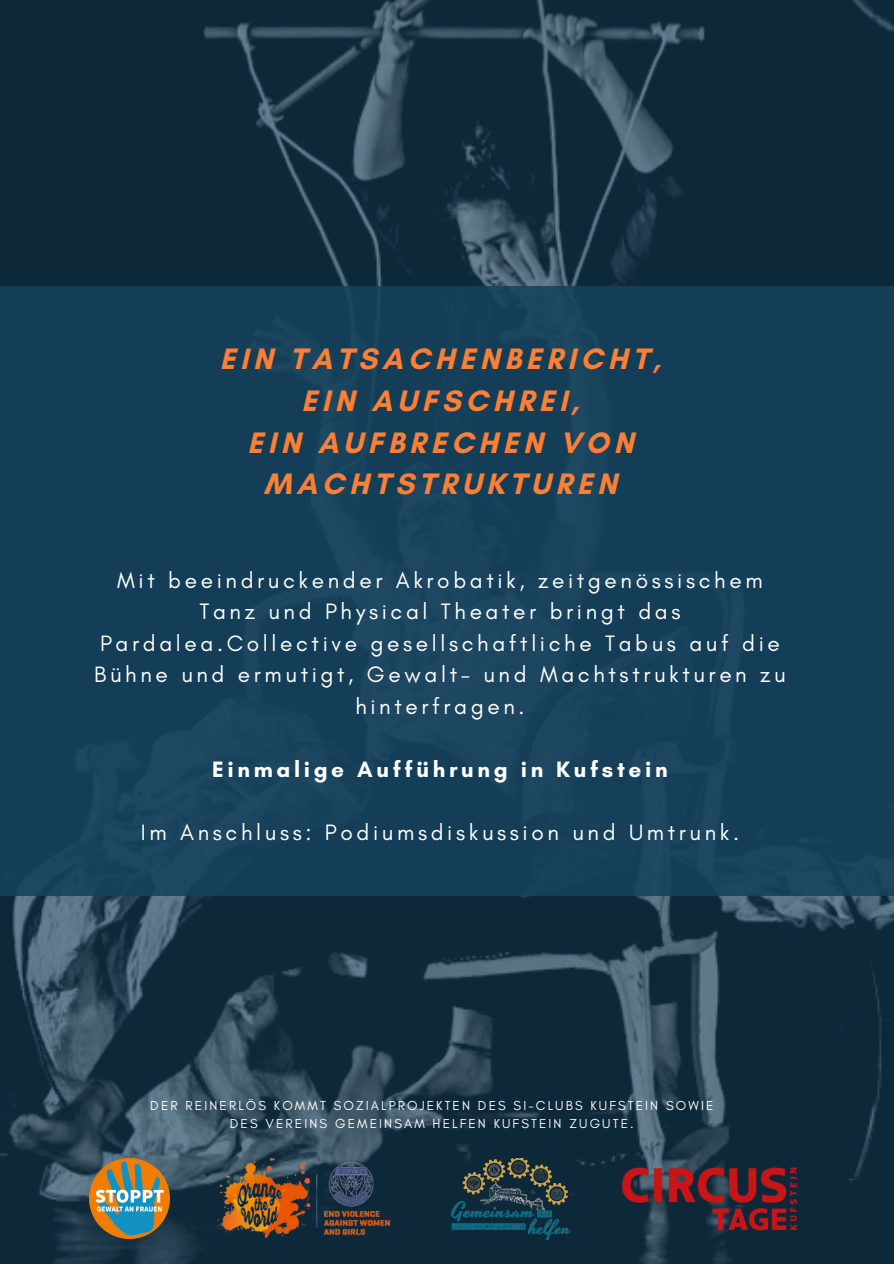
<style>
.page{position:relative;width:894px;height:1264px;background:#fff}
.page>*{position:absolute;margin:0;border:0;box-sizing:border-box;transform-origin:0 0}
.t1{font:700 30.15px/41.7px "Glacial Indifference";letter-spacing:.16em;color:#ff7f35;text-align:center}
.t2{font:22.65px/31.5px "Glacial Indifference";letter-spacing:.16em;color:#fff;text-align:center}
.t3{font:700 22.65px "Glacial Indifference";letter-spacing:.16em;color:#fff}
.t4{font:13.2px/17.7px "Glacial Indifference";letter-spacing:.16em;color:#fff;text-align:center}
</style>
<div class="page">
<img style="left:0;top:0;width:893px;height:1263px">
<div style="left:0;top:286px;width:893px;height:609px;background:#16425c"></div>
<img style="left:432px;top:1158px;width:158px;height:81px">
<img style="left:202px;top:1158px;width:198px;height:81px">
<img style="left:89px;top:1158px;width:80px;height:80px">
<img style="left:621px;top:1162px;width:176px;height:73px">
<p class="t1" style="left:220px;top:338px;width:442px">EIN TATSACHENBERICHT,<br>EIN AUFSCHREI,<br>EIN AUFBRECHEN VON<br>MACHTSTRUKTUREN</p>
<h1 class="t2" style="left:94px;top:564px;width:692px">Mit beeindruckender Akrobatik, zeitgenössischem Tanz und Physical Theater bringt das Pardalea.Collective gesellschaftliche Tabus auf die Bühne und ermutigt, Gewalt- und Machtstrukturen zu hinterfragen.</h1>
<h3 class="t3" style="left:212px;top:755px;width:457px">Einmalige Aufführung in Kufstein</h3>
<h2 class="t2" style="left:141px;top:816px;width:599px">Im Anschluss: Podiumsdiskussion und Umtrunk.</h2>
<p class="t4" style="left:150px;top:1096px;width:564px">DER REINERLÖS KOMMT SOZIALPROJEKTEN DES SI-CLUBS KUFSTEIN SOWIE<br>DES VEREINS GEMEINSAM HELFEN KUFSTEIN ZUGUTE.</p>
</div>
